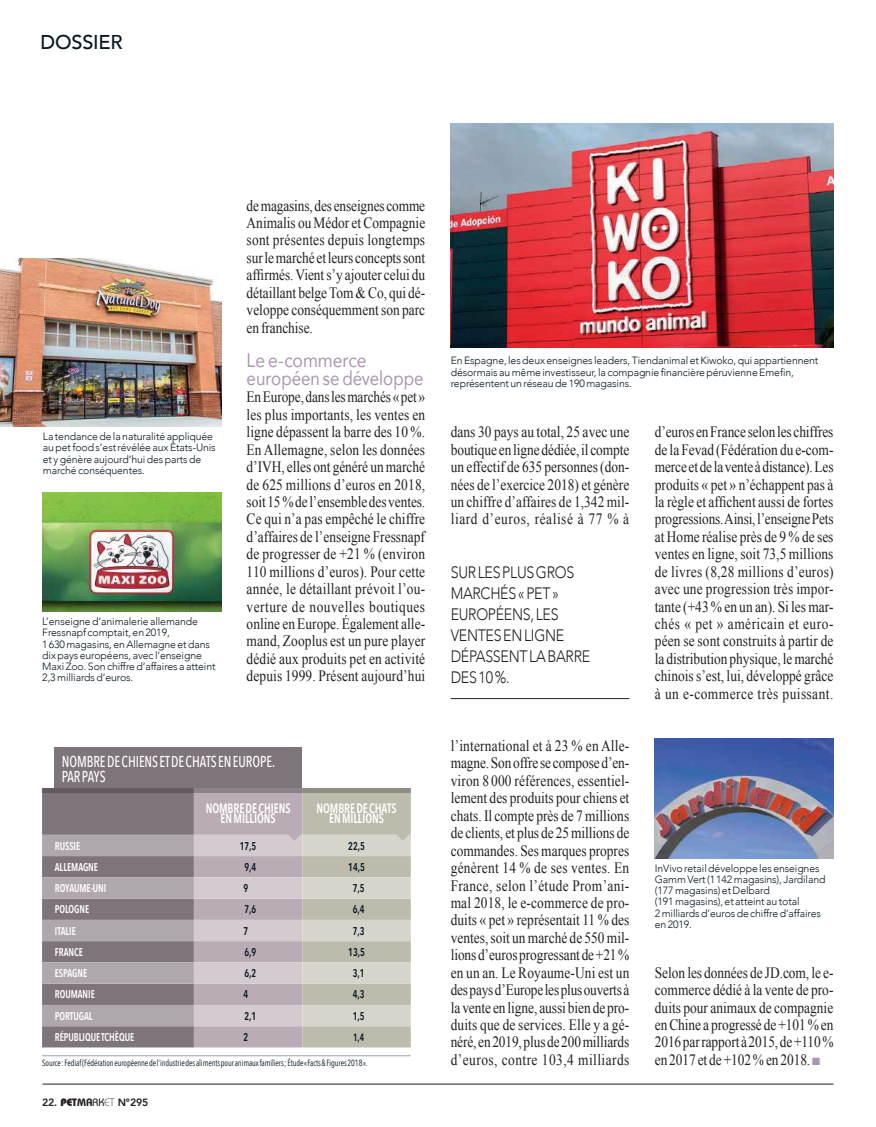
<style>
.page{position:relative;width:876px;height:1127px;background:#fff}
.page>*{position:absolute;margin:0;border:0;box-sizing:border-box;transform-origin:0 0}
.t1{font:500 19.95px "Avenir";letter-spacing:-.01em;color:#071822}
.t2{font:19.5px/17.4px "Avenir";color:#ab95b1;scale:.9 1}
.t3{font:300 16.5px/21px "Avenir";letter-spacing:-.02em;color:#231f20;scale:.86 1}
.t4{font:15.75px/17.4px "Times New Roman";letter-spacing:.005em;color:#231f20;text-align:justify;scale:.85 1}
.t5{font:500 15.75px/15px "Avenir Next Condensed";letter-spacing:-.005em;color:#fff;scale:.85 1}
.t6{font:600 13.5px/10.5px "Avenir Next Condensed";letter-spacing:-.005em;color:#fff;text-align:center;scale:.85 1}
.t7{font:600 11.25px "Avenir Next Condensed";letter-spacing:-.005em;color:#fff;scale:.85 1}
.t8{font:600 11.25px "Avenir Next Condensed";letter-spacing:-.005em;color:#071822;scale:.85 1}
.t9{font:300 10.5px/11.2px "Avenir";letter-spacing:-.01em;color:#071822}
.t10{font:800 10.5px "Avenir";color:#231f20}
.t11{font:600 10.5px "Avenir Next Condensed";color:#071822;scale:.85 1}
.t12{font:9px "Avenir Next Condensed";letter-spacing:-.01em;color:#071822;scale:.9 1}
.s1{font-family:"Bauhaus";font-size:10.65px}
.s2{font-family:"Bauhaus";font-weight:700;font-size:10.65px}
.s3{font-family:"Bauhaus";font-weight:600;font-size:10.65px}
.s4{font-family:"Bauhaus";font-weight:500;font-size:10.65px}
.s5{font-family:"Bauhaus";font-weight:300;font-size:10.65px}
.s6{color:#ab95b1}
</style>
<div class="page">
<img style="left:0;top:258px;width:221px;height:168px">
<img style="left:655px;top:739px;width:178px;height:119px">
<img style="left:451px;top:123px;width:382px;height:224px">
<img style="left:43px;top:493px;width:178px;height:119px">
<svg style="left:42px;top:792px;width:369px;height:255px;background:#b1a9ab"></svg>
<div style="left:54px;top:747px;width:247px;height:41px;background:#7e747b"></div>
<svg style="left:42px;top:788px;width:369px;height:4px"></svg>
<hr style="left:42px;top:1055px;width:369px;height:1px;background:#95a3ad">
<hr style="left:451px;top:698px;width:178px;height:1px;background:#231f20">
<hr style="left:43px;top:1084px;width:790px;height:1px;background:#231f20">
<p class="t1" style="left:40px;top:24px;width:84px">DOSSIER</p>
<p class="t9" style="left:43px;top:431px;width:174px">La tendance de la naturalité appliquée au pet food s’est révélée aux États-Unis et y génère aujourd’hui des parts de marché conséquentes.</p>
<p class="t9" style="left:42px;top:616px;width:175px">L’enseigne d’animalerie allemande Fressnapf comptait, en 2019, 1630magasins, en Allemagne et dans dix pays européens, avec l’enseigne Maxi Zoo. Son chiffre d’affaires a atteint 2,3milliards d’euros.</p>
<p class="t4" style="left:247px;top:196px;width:212px">de magasins, des enseignes comme Animalis ou Médor et Compagnie sont présentes depuis longtemps sur le marché et leurs concepts sont affirmés. Vient s’y ajouter celui du détaillant belge Tom &amp; Co, qui dé&shy;veloppe conséquemment son parc en franchise.</p>
<p class="t2" style="left:247px;top:351px;width:198px">Le e-commerce européen se développe</p>
<p class="t4" style="left:247px;top:388px;width:212px">En Europe, dans les marchés «pet» les plus importants, les ventes en ligne dépassent la barre des 10 %.<br>En Allemagne, selon les données d’IVH, elles ont généré un marché de 625 millions d’euros en 2018, soit 15% de l’ensemble des ventes.<br>Ce qui n’a pas empêché le chiffre d’affaires de l’enseigne Fressnapf de progresser de +21 % (environ 110 millions d’euros). Pour cette année, le détaillant prévoit l’ou&shy;verture de nouvelles boutiques online en Europe. Également alle&shy;mand, Zooplus est un pure player dédié aux produits pet en activité depuis 1999. Présent aujourd’hui</p>
<p class="t5" style="left:62px;top:753px;width:253px">NOMBRE DE CHIENS ET DE CHATS EN EUROPE.<br>PAR PAYS</p>
<p class="t6" style="left:206px;top:802px;width:101px">NOMBRE DE CHIENS<br>EN MILLIONS</p>
<p class="t6" style="left:316px;top:802px;width:96px">NOMBRE DE CHATS<br>EN MILLIONS</p>
<p class="t7" style="left:55px;top:836px;width:31px">RUSSIE</p>
<p class="t8" style="left:240px;top:836px;width:21px">17,5</p>
<p class="t8" style="left:348px;top:836px;width:21px">22,5</p>
<p class="t7" style="left:55px;top:857px;width:52px">ALLEMAGNE</p>
<p class="t8" style="left:244px;top:857px;width:15px">9,4</p>
<p class="t8" style="left:348px;top:857px;width:21px">14,5</p>
<p class="t7" style="left:55px;top:878px;width:62px">ROYAUME-UNI</p>
<p class="t8" style="left:243px;top:878px;width:7px">9</p>
<p class="t8" style="left:353px;top:878px;width:15px">7,5</p>
<p class="t7" style="left:55px;top:900px;width:42px">POLOGNE</p>
<p class="t8" style="left:244px;top:900px;width:15px">7,6</p>
<p class="t8" style="left:353px;top:900px;width:15px">6,4</p>
<p class="t7" style="left:55px;top:921px;width:26px">ITALIE</p>
<p class="t8" style="left:243px;top:921px;width:7px">7</p>
<p class="t8" style="left:353px;top:921px;width:15px">7,3</p>
<p class="t7" style="left:55px;top:942px;width:35px">FRANCE</p>
<p class="t8" style="left:244px;top:942px;width:15px">6,9</p>
<p class="t8" style="left:348px;top:942px;width:21px">13,5</p>
<p class="t7" style="left:55px;top:963px;width:40px">ESPAGNE</p>
<p class="t8" style="left:244px;top:963px;width:15px">6,2</p>
<p class="t8" style="left:353px;top:963px;width:15px">3,1</p>
<p class="t7" style="left:55px;top:985px;width:49px">ROUMANIE</p>
<p class="t8" style="left:243px;top:985px;width:7px">4</p>
<p class="t8" style="left:353px;top:985px;width:15px">4,3</p>
<p class="t7" style="left:55px;top:1006px;width:46px">PORTUGAL</p>
<p class="t8" style="left:244px;top:1006px;width:15px">2,1</p>
<p class="t8" style="left:353px;top:1006px;width:15px">1,5</p>
<p class="t7" style="left:55px;top:1027px;width:95px">RÉPUBLIQUE TCHÈQUE</p>
<p class="t8" style="left:243px;top:1027px;width:7px">2</p>
<p class="t11" style="left:353px;top:1028px;width:14px">1,4</p>
<p class="t12" style="left:42px;top:1055px;width:363px">Source : Fediaf (Fédération européenne de l’industrie des aliments pour animaux familiers ; Étude « Facts &amp; Figures 2018 ».</p>
<p class="t10" style="left:42px;top:1094px;width:108px">22. <span class="s1">PE</span><span class="s2">T</span><span class="s3">MA</span><span class="s4">RK</span><span class="s5">ET</span> N°295</p>
<p class="t9" style="left:451px;top:355px;width:369px">En Espagne, les deux enseignes leaders, Tiendanimal et Kiwoko, qui appartiennent désormais au même investisseur, la compagnie financière péruvienne Emefin, représentent un réseau de 190magasins.</p>
<p class="t4" style="left:451px;top:423px;width:212px">dans 30 pays au total, 25 avec une boutique en ligne dédiée, il compte un effectif de 635 personnes (don&shy;nées de l’exercice 2018) et génère un chiffre d’affaires de 1,342 mil&shy;liard d’euros, réalisé à 77 % à</p>
<p class="t4" style="left:655px;top:423px;width:212px">d’euros en France selon les chiffres de la Fevad (Fédération du e-com&shy;merce et de la vente à distance). Les produits « pet » n’échappent pas à la règle et affichent aussi de fortes progressions. Ainsi, l’enseigne Pets at Home réalise près de 9 % de ses ventes en ligne, soit 73,5 millions de livres (8,28 millions d’euros) avec une progression très impor&shy;tante (+43 % en un an). Si les mar&shy;chés « pet » américain et euro&shy;péen se sont construits à partir de la distribution physique, le marché chinois s’est, lui, développé grâce à un e-commerce très puissant.</p>
<p class="t3" style="left:451px;top:561px;width:164px">SUR LES PLUS GROS<br>MARCHÉS «PET»<br>EUROPÉENS, LES<br>VENTES EN LIGNE<br>DÉPASSENT LA BARRE<br>DES 10%.</p>
<p class="t4" style="left:451px;top:737px;width:212px">l’international et à 23 % en Alle&shy;magne. Son offre se compose d’en&shy;viron 8 000 références, essentiel&shy;lement des produits pour chiens et chats. Il compte près de 7 millions de clients, et plus de 25millions de commandes. Ses marques propres génèrent 14 % de ses ventes. En France, selon l’étude Prom’ani&shy;mal 2018, le e-commerce de pro&shy;duits « pet » représentait 11 % des ventes, soit un marché de 550 mil&shy;lions d’euros progressant de +21% en un an. Le Royaume-Uni est un des pays d’Europe les plus ouverts à la vente en ligne, aussi bien de pro&shy;duits que de services. Elle y a gé&shy;néré, en 2019, plus de 200milliards d’euros, contre 103,4 milliards</p>
<p class="t9" style="left:655px;top:862px;width:172px">InVivo retail développe les enseignes<br>Gamm Vert (1142magasins), Jardiland (177magasins) et Delbard (191magasins), et atteint au total<br>2milliards d’euros de chiffre d’affaires en 2019.</p>
<p class="t4" style="left:655px;top:963px;width:212px">Selon les données de JD.com, le e&shy;commerce dédié à la vente de pro&shy;duits pour animaux de compagnie en Chine a progressé de +101 % en 2016 par rapport à 2015, de +110% en 2017 et de +102 % en 2018. <span class="s6">■</span></p>
</div>
